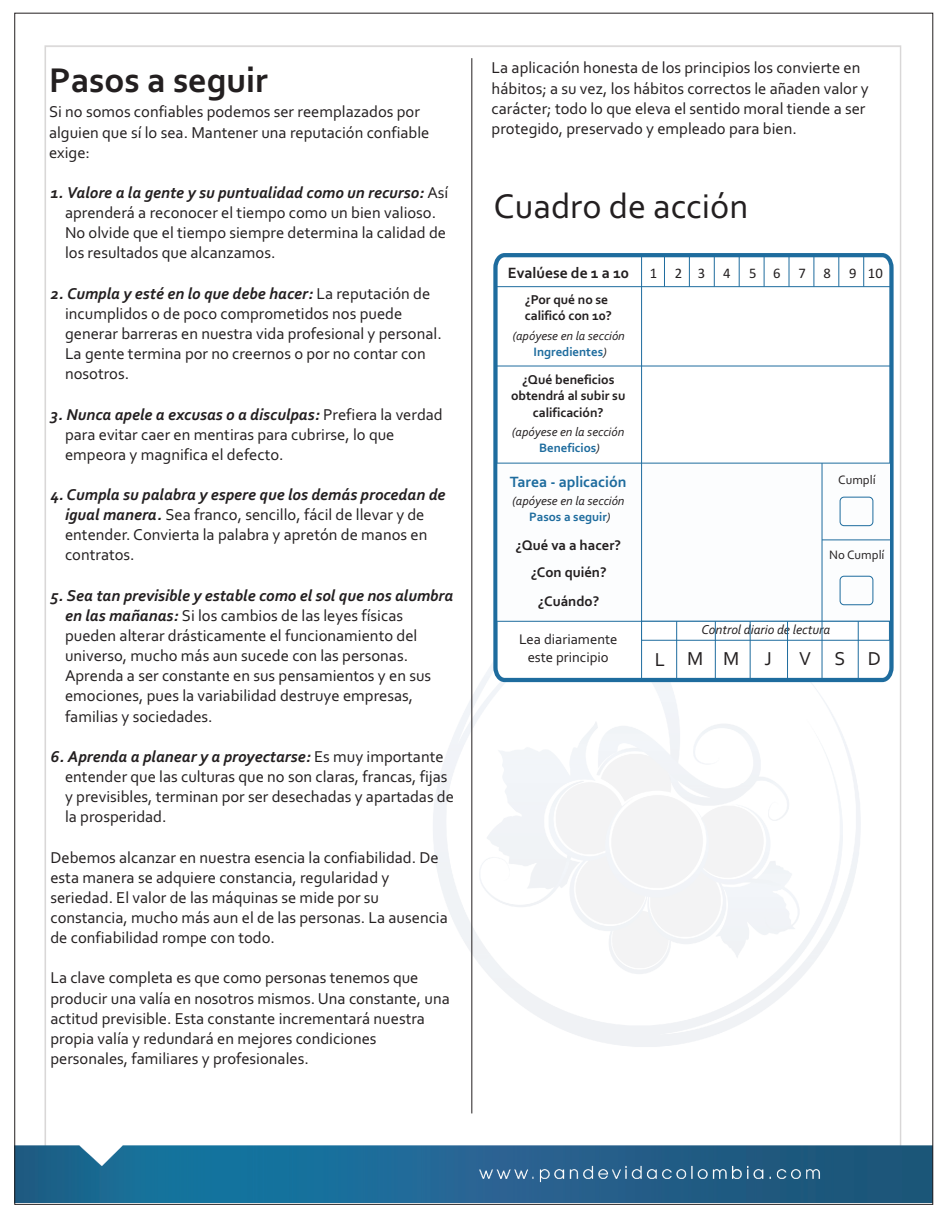
<style>
.page{position:relative;width:945px;height:1215px;background:#fff}
.page>*{position:absolute;margin:0;border:0;box-sizing:border-box;transform-origin:0 0}
.t1{font:36px "Corbel";color:#231f20}
.t2{font:700 36px "Corbel";color:#231f20}
.t3{font:19.65px "Corbel";color:#231f20}
.t4{font:16.5px/20.1px "Corbel";color:#231f20}
.t5{font:700 15.6px "Corbel";color:#1e6c9e}
.t6{font:700 15.6px "Corbel";color:#231f20}
.t7{font:700 14.7px/28px "Corbel";color:#231f20;text-align:center}
.t8{font:14.7px/17.9px "Corbel";color:#231f20;text-align:center}
.t9{font:14.7px "Calibri";color:#231f20}
.t10{font:700 13.5px/16.5px "Corbel";color:#231f20;text-align:center}
.t11{font:italic 13.5px "Corbel";color:#231f20}
.t12{font:italic 12.75px/15.6px "Corbel";color:#231f20;text-align:center}
.t13{font:12.75px "Corbel";color:#231f20}
.s1{font-weight:700;font-style:italic}
.s2{font-weight:700;font-style:normal;color:#1e6c9e}
</style>
<div class="page">
<img style="left:17px;top:45px;width:914px;height:1158px">
<hr style="left:472px;top:58px;width:1px;height:1055px;background:#231f20">
<svg style="left:491px;top:251px;width:405px;height:433px"></svg>
<img style="left:498px;top:464px;width:391px;height:157px">
<hr style="left:495px;top:286px;width:396px;height:1px;background:#1e6c9e">
<hr style="left:495px;top:366px;width:396px;height:1px;background:#1e6c9e">
<hr style="left:495px;top:463px;width:396px;height:1px;background:#1e6c9e">
<hr style="left:495px;top:621px;width:396px;height:1px;background:#1e6c9e">
<hr style="left:641px;top:256px;width:1px;height:424px;background:#1e6c9e">
<svg style="left:642px;top:621px;width:248px;height:20px"></svg>
<hr style="left:664px;top:256px;width:1px;height:31px;background:#1e6c9e">
<hr style="left:676px;top:621px;width:1px;height:59px;background:#1e6c9e">
<hr style="left:689px;top:256px;width:1px;height:31px;background:#1e6c9e">
<hr style="left:714px;top:256px;width:1px;height:31px;background:#1e6c9e">
<hr style="left:715px;top:621px;width:1px;height:59px;background:#1e6c9e">
<hr style="left:739px;top:256px;width:1px;height:31px;background:#1e6c9e">
<hr style="left:750px;top:621px;width:1px;height:59px;background:#1e6c9e">
<hr style="left:764px;top:256px;width:1px;height:31px;background:#1e6c9e">
<hr style="left:789px;top:256px;width:1px;height:31px;background:#1e6c9e">
<hr style="left:787px;top:621px;width:1px;height:59px;background:#1e6c9e">
<hr style="left:814px;top:256px;width:1px;height:31px;background:#1e6c9e">
<hr style="left:822px;top:540px;width:69px;height:1px;background:#1e6c9e">
<hr style="left:822px;top:463px;width:1px;height:217px;background:#1e6c9e">
<div style="left:840px;top:497px;width:33px;height:29px;border:1px solid #1e6c9e;border-radius:4px"></div>
<div style="left:840px;top:576px;width:33px;height:29px;border:1px solid #1e6c9e;border-radius:4px"></div>
<hr style="left:839px;top:256px;width:1px;height:31px;background:#1e6c9e">
<hr style="left:863px;top:256px;width:1px;height:31px;background:#1e6c9e">
<hr style="left:858px;top:621px;width:1px;height:59px;background:#1e6c9e">
<h1 class="t2" style="left:49px;top:65px;width:220px">Pasos a seguir</h1>
<p class="t4" style="left:49px;top:103px;width:382px">Si no somos confiables podemos ser reemplazados por alguien que sí lo sea. Mantener una reputación confiable exige:</p>
<p class="t4" style="left:65px;top:184px;width:385px;text-indent:-15px"><span class="s1">1. Valore a la gente y su puntualidad como un recurso:</span> Así aprenderá a reconocer el tiempo como un bien valioso.<br>No olvide que el tiempo siempre determina la calidad de los resultados que alcanzamos.</p>
<p class="t4" style="left:65px;top:285px;width:378px;text-indent:-15px"><span class="s1">2. Cumpla y esté en lo que debe hacer:</span> La reputación de incumplidos o de poco comprometidos nos puede generar barreras en nuestra vida profesional y personal.<br>La gente termina por no creernos o por no contar con nosotros.</p>
<p class="t4" style="left:65px;top:405px;width:379px;text-indent:-15px"><span class="s1">3. Nunca apele a excusas o a disculpas:</span> Prefiera la verdad para evitar caer en mentiras para cubrirse, lo que empeora y magnifica el defecto.</p>
<p class="t4" style="left:65px;top:486px;width:382px;text-indent:-15px"><span class="s1">4. Cumpla su palabra y espere que los demás procedan de igual manera.</span> Sea franco, sencillo, fácil de llevar y de entender. Convierta la palabra y apretón de manos en contratos.</p>
<p class="t4" style="left:65px;top:587px;width:390px;text-indent:-15px"><span class="s1">5. Sea tan previsible y estable como el sol que nos alumbra en las mañanas:</span> Si los cambios de las leyes físicas pueden alterar drásticamente el funcionamiento del universo, mucho más aun sucede con las personas.<br>Aprenda a ser constante en sus pensamientos y en sus emociones, pues la variabilidad destruye empresas, familias y sociedades.</p>
<p class="t4" style="left:65px;top:748px;width:390px;text-indent:-15px"><span class="s1">6. Aprenda a planear y a proyectarse:</span> Es muy importante entender que las culturas que no son claras, francas, fijas y previsibles, terminan por ser desechadas y apartadas de la prosperidad.</p>
<p class="t4" style="left:50px;top:849px;width:399px">Debemos alcanzar en nuestra esencia la confiabilidad. De esta manera se adquiere constancia, regularidad y seriedad. El valor de las máquinas se mide por su constancia, mucho más aun el de las personas. La ausencia de confiabilidad rompe con todo.</p>
<p class="t4" style="left:50px;top:969px;width:401px">La clave completa es que como personas tenemos que producir una valía en nosotros mismos. Una constante, una actitud previsible. Esta constante incrementará nuestra propia valía y redundará en mejores condiciones personales, familiares y profesionales.</p>
<p class="t4" style="left:492px;top:59px;width:379px">La aplicación honesta de los principios los convierte en hábitos; a su vez, los hábitos correctos le añaden valor y carácter; todo lo que eleva el sentido moral tiende a ser protegido, preservado y empleado para bien.</p>
<h1 class="t1" style="left:494px;top:191px;width:256px">Cuadro de acción</h1>
<p class="t6" style="left:508px;top:266px;width:123px">Evalúese de 1 a 10</p>
<p class="t10" style="left:525px;top:292px;width:89px;text-align:left">¿Por qué no se calificó con 10?</p>
<p class="t12" style="left:513px;top:329px;width:114px">(apóyese en la sección<br><span class="s2">Ingredientes</span>)</p>
<p class="t10" style="left:511px;top:372px;width:116px">¿Qué beneficios obtendrá al subir su calificación?</p>
<p class="t12" style="left:512px;top:425px;width:114px">(apóyese en la sección<br><span class="s2">Beneficios</span>)</p>
<p class="t5" style="left:510px;top:475px;width:118px">Tarea - aplicación</p>
<p class="t12" style="left:512px;top:494px;width:114px">(apóyese en la sección<br><span class="s2">Pasos a seguir</span>)</p>
<p class="t7" style="left:515px;top:532px;width:107px">¿Qué va a hacer?</p>
<p class="t7" style="left:531px;top:560px;width:77px">¿Con quién? ¿Cuándo?</p>
<p class="t9" style="left:650px;top:267px;width:9px">1</p>
<p class="t9" style="left:675px;top:267px;width:9px">2</p>
<p class="t9" style="left:698px;top:267px;width:9px">3</p>
<p class="t9" style="left:723px;top:267px;width:9px">4</p>
<p class="t9" style="left:749px;top:267px;width:9px">5</p>
<p class="t9" style="left:773px;top:267px;width:34px">6 7</p>
<p class="t9" style="left:824px;top:267px;width:9px">8</p>
<p class="t9" style="left:849px;top:267px;width:35px">9 10</p>
<p class="t13" style="left:838px;top:474px;width:39px">Cumplí</p>
<p class="t13" style="left:829px;top:550px;width:57px">No Cumplí</p>
<p class="t8" style="left:519px;top:632px;width:100px">Lea diariamente este principio</p>
<p class="t3" style="left:655px;top:651px;width:12px">L</p>
<p class="t11" style="left:701px;top:624px;width:130px">Control diario de lectura</p>
<p class="t3" style="left:687px;top:651px;width:18px">M</p>
<p class="t3" style="left:723px;top:651px;width:18px">M</p>
<p class="t3" style="left:764px;top:650px;width:9px">J</p>
<p class="t3" style="left:799px;top:651px;width:13px">V</p>
<p class="t3" style="left:835px;top:650px;width:12px">S</p>
<p class="t3" style="left:868px;top:650px;width:15px">D</p>
</div>
